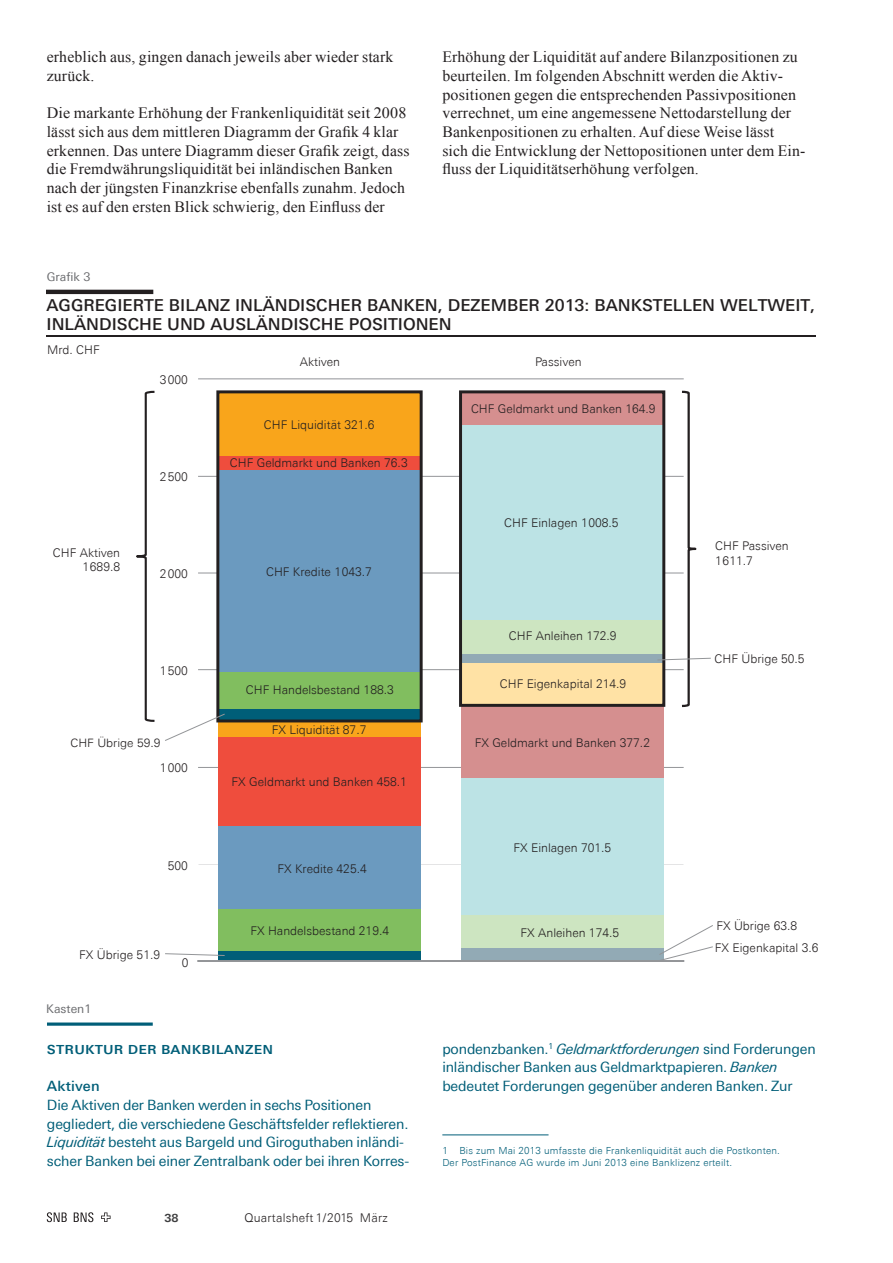
<style>
.page{position:relative;width:893px;height:1263px;background:#fff}
.page>*{position:absolute;margin:0;border:0;box-sizing:border-box;transform-origin:0 0}
.t1{font:500 16.5px/19.8px "Univers Next Pro";color:#231f20}
.t2{font:500 16.5px "Univers Next Pro";letter-spacing:.01em;color:#005e78}
.t3{font:15.75px/18.8px "Times New Roman";letter-spacing:.01em;color:#231f20}
.t4{font:14.25px/18.8px "Univers Next Pro";letter-spacing:-.01em;color:#005e78}
.t5{font:500 14.25px "Univers Next Pro";letter-spacing:.015em;color:#005e78}
.t6{font:300 12px/14.4px "Univers Next Pro";color:#231f20}
.t7{font:300 12px "Univers Next Pro";letter-spacing:.02em;color:#231f20}
.t8{font:12px "Univers Next Pro";color:#6c6d70}
.t9{font:300 11.55px "Univers Next Pro";color:#231f20}
.t10{font:700 11.25px "Univers Next Pro";color:#3e3e3f}
.t11{font:300 9.75px/12px "Univers Next Pro";letter-spacing:.02em;color:#005e78}
.s1{font-style:italic}
</style>
<div class="page">
<svg style="left:101px;top:1212px;width:10px;height:10px"></svg>
<svg style="left:47px;top:1212px;width:20px;height:10px"></svg>
<svg style="left:74px;top:1212px;width:19px;height:10px"></svg>
<svg style="left:47px;top:1022px;width:106px;height:4px"></svg>
<hr style="left:442px;top:1134px;width:107px;height:1px;background:#005e78">
<hr style="left:198px;top:379px;width:486px;height:1px;background:#919398">
<hr style="left:198px;top:476px;width:486px;height:1px;background:#939598">
<hr style="left:198px;top:573px;width:486px;height:1px;background:#939598">
<hr style="left:198px;top:669px;width:486px;height:1px;background:#939598">
<hr style="left:198px;top:767px;width:486px;height:1px;background:#939598">
<hr style="left:461px;top:960px;width:202px;height:1px;background:#ffe2a5">
<div style="left:218px;top:951px;width:203px;height:10px;background:#005e78"></div>
<div style="left:461px;top:948px;width:202px;height:12px;background:#92aab5"></div>
<div style="left:218px;top:909px;width:203px;height:42px;background:#81be5f"></div>
<div style="left:461px;top:914px;width:202px;height:34px;background:#cde5c1"></div>
<div style="left:218px;top:826px;width:203px;height:83px;background:#6b9abf"></div>
<div style="left:218px;top:737px;width:203px;height:89px;background:#ef4d3d"></div>
<div style="left:461px;top:778px;width:202px;height:136px;background:#bce3e5"></div>
<div style="left:461px;top:705px;width:202px;height:73px;background:#d58f8f"></div>
<div style="left:218px;top:720px;width:203px;height:17px;background:#f9a51b"></div>
<div style="left:461px;top:663px;width:202px;height:42px;background:#ffe2a5"></div>
<div style="left:218px;top:708px;width:203px;height:12px;background:#005e78"></div>
<div style="left:218px;top:672px;width:203px;height:36px;background:#81be5f"></div>
<div style="left:461px;top:653px;width:202px;height:10px;background:#92aab5"></div>
<div style="left:218px;top:469px;width:203px;height:203px;background:#6b9abf"></div>
<div style="left:461px;top:620px;width:202px;height:33px;background:#cde5c1"></div>
<div style="left:461px;top:424px;width:202px;height:196px;background:#bce3e5"></div>
<div style="left:218px;top:455px;width:203px;height:15px;background:#ef4d3d"></div>
<div style="left:218px;top:392px;width:203px;height:63px;background:#f9a51b"></div>
<div style="left:461px;top:392px;width:202px;height:32px;background:#d58f8f"></div>
<hr style="left:198px;top:961px;width:486px;height:1px;background:#939598">
<svg style="left:136px;top:390px;width:19px;height:332px"></svg>
<hr style="left:47px;top:290px;width:106px;height:4px;background:#231f20">
<hr style="left:47px;top:335px;width:769px;height:2px;background:#231f20">
<div style="left:216px;top:390px;width:207px;height:332px;border:3px solid #231f20"></div>
<div style="left:459px;top:390px;width:206px;height:317px;border:3px solid #231f20"></div>
<svg style="left:165px;top:953px;width:60px;height:3px"></svg>
<svg style="left:165px;top:713px;width:60px;height:28px"></svg>
<svg style="left:657px;top:390px;width:54px;height:318px"></svg>
<svg style="left:659px;top:925px;width:54px;height:36px"></svg>
<p class="t3" style="left:47px;top:47px;width:348px">erheblich aus, gingen danach jeweils aber wieder stark zurück.</p>
<p class="t3" style="left:47px;top:103px;width:364px">Die markante Erhöhung der Frankenliquidität seit 2008 lässt sich aus dem mittleren Diagramm der Grafik 4 klar erkennen. Das untere Diagramm dieser Grafik zeigt, dass die Fremdwährungsliquidität bei inländischen Banken nach der jüngsten Finanzkrise ebenfalls zunahm. Jedoch ist es auf den ersten Blick schwierig, den Einfluss der</p>
<p class="t8" style="left:47px;top:269px;width:45px">Grafik 3</p>
<p class="t3" style="left:442px;top:47px;width:365px">Erhöhung der Liquidität auf andere Bilanzpositionen zu beurteilen. Im folgenden Abschnitt werden die Aktiv&shy;positionen gegen die entsprechenden Passivpositionen verrechnet, um eine angemessene Nettodarstellung der Bankenpositionen zu erhalten. Auf diese Weise lässt<br>sich die Entwicklung der Nettopositionen unter dem Ein&shy;fluss der Liquiditätserhöhung verfolgen.</p>
<p class="t1" style="left:47px;top:295px;width:770px">AGGREGIERTE BILANZ INLÄNDISCHER BANKEN, DEZEMBER 2013: BANKSTELLEN WELTWEIT,<br>INLÄNDISCHE UND AUSLÄNDISCHE POSITIONEN</p>
<p class="t6" style="left:47px;top:342px;width:54px">Mrd. CHF</p>
<p class="t6" style="left:160px;top:373px;width:30px">3000</p>
<p class="t6" style="left:53px;top:545px;width:69px;text-align:right">CHF Aktiven<br>1689.8</p>
<p class="t6" style="left:160px;top:470px;width:30px">2500</p>
<p class="t6" style="left:160px;top:567px;width:30px">2000</p>
<p class="t6" style="left:160px;top:664px;width:30px">1500</p>
<p class="t9" style="left:70px;top:736px;width:92px">CHF Übrige 59.9</p>
<p class="t6" style="left:160px;top:761px;width:30px">1000</p>
<p class="t6" style="left:168px;top:858px;width:22px">500</p>
<p class="t6" style="left:79px;top:947px;width:82px">FX Übrige 51.9</p>
<p class="t8" style="left:46px;top:1002px;width:47px">Kasten1</p>
<p class="t6" style="left:182px;top:955px;width:8px">0</p>
<p class="t6" style="left:300px;top:355px;width:42px">Aktiven</p>
<p class="t6" style="left:535px;top:355px;width:48px">Passiven</p>
<p class="t6" style="left:264px;top:417px;width:112px">CHF Liquidität 321.6</p>
<p class="t6" style="left:230px;top:455px;width:179px">CHF Geldmarkt und Banken 76.3</p>
<p class="t6" style="left:266px;top:564px;width:107px">CHF Kredite 1043.7</p>
<p class="t6" style="left:246px;top:683px;width:149px">CHF Handelsbestand 188.3</p>
<p class="t6" style="left:272px;top:723px;width:96px">FX Liquidität 87.7</p>
<p class="t6" style="left:232px;top:774px;width:177px">FX Geldmarkt und Banken 458.1</p>
<p class="t6" style="left:277px;top:862px;width:91px">FX Kredite 425.4</p>
<p class="t6" style="left:471px;top:402px;width:186px">CHF Geldmarkt und Banken 164.9</p>
<p class="t6" style="left:504px;top:516px;width:116px">CHF Einlagen 1008.5</p>
<p class="t6" style="left:509px;top:629px;width:109px">CHF Anleihen 172.9</p>
<p class="t6" style="left:500px;top:676px;width:128px">CHF Eigenkapital 214.9</p>
<p class="t6" style="left:475px;top:735px;width:177px">FX Geldmarkt und Banken 377.2</p>
<p class="t6" style="left:513px;top:840px;width:99px">FX Einlagen 701.5</p>
<p class="t6" style="left:715px;top:539px;width:75px">CHF Passiven<br>1611.7</p>
<p class="t6" style="left:715px;top:651px;width:92px">CHF Übrige 50.5</p>
<p class="t6" style="left:250px;top:924px;width:140px">FX Handelsbestand 219.4</p>
<p class="t6" style="left:716px;top:918px;width:82px">FX Übrige 63.8</p>
<p class="t6" style="left:521px;top:925px;width:100px">FX Anleihen 174.5</p>
<p class="t6" style="left:715px;top:940px;width:105px">FX Eigenkapital 3.6</p>
<p class="t2" style="left:47px;top:1038px;width:228px">Struktur der Bankbilanzen</p>
<p class="t5" style="left:47px;top:1078px;width:54px">Aktiven</p>
<p class="t4" style="left:47px;top:1095px;width:364px">Die Aktiven der Banken werden in sechs Positionen gegliedert, die verschiedene Geschäftsfelder reflektieren.<br><span class="s1">Liquidität</span> besteht aus Bargeld und Giroguthaben inländi&shy;scher Banken bei einer Zentralbank oder bei ihren Korres-</p>
<p class="t10" style="left:164px;top:1211px;width:16px">38</p>
<p class="t7" style="left:244px;top:1211px;width:145px">Quartalsheft 1/2015 März</p>
<p class="t4" style="left:442px;top:1039px;width:375px">pondenzbanken.<sup>1</sup> <span class="s1">Geldmarktforderungen</span> sind Forderungen inländischer Banken aus Geldmarktpapieren. <span class="s1">Banken </span>bedeutet Forderungen gegenüber anderen Banken. Zur</p>
<p class="t11" style="left:442px;top:1144px;width:339px">1 Bis zum Mai 2013 umfasste die Frankenliquidität auch die Postkonten.<br>Der PostFinance AG wurde im Juni 2013 eine Banklizenz erteilt.</p>
</div>
